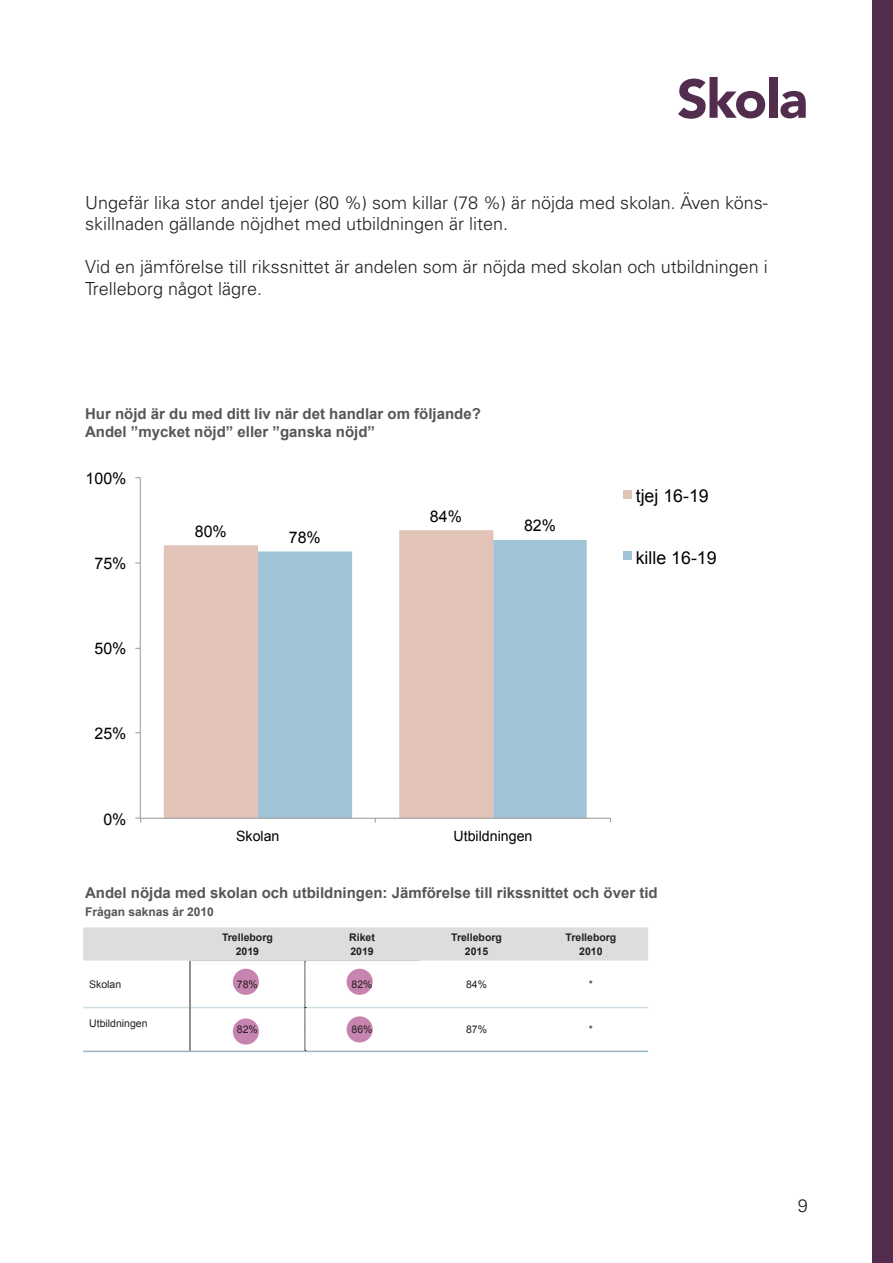
<style>
.page{position:relative;width:893px;height:1263px;background:#fff}
.page>*{position:absolute;margin:0;border:0;box-sizing:border-box;transform-origin:0 0}
.Rubrik_1{font:900 54px "Avenir";letter-spacing:-.025em;color:#532d4e}
.t1{font:300 18px/21.6px "Univers LT Std";color:#231f20}
.t2{font:17.7px "Arial";color:#000}
.t3{font:16.05px "Arial";color:#000}
.Bildtext{font:700 15px "Arial";color:#565655}
.t4{font:14.25px "Arial";color:#000}
.Bildtext-2{font:700 12px "Arial";color:#565655}
.Tabellrubrik_C{font:700 10.5px/13.5px "Arial";color:#231f20;text-align:center}
.Tabelltext_C{font:10.5px "Arial";color:#231f20}
.Tabelltext_V{font:10.5px "Arial";color:#231f20}
</style>
<div class="page">
<div style="left:873px;top:0;width:20px;height:1263px;background:#532d4e"></div>
<svg style="left:164px;top:530px;width:329px;height:288px;background:#e3c9be"></svg>
<svg style="left:258px;top:540px;width:329px;height:278px;fill:#a0c3d5"></svg>
<hr style="left:140px;top:478px;width:1px;height:340px;background:#979797">
<hr style="left:140px;top:818px;width:471px;height:1px;background:#979797">
<svg style="left:135px;top:817px;width:6px;height:5px"></svg>
<div style="left:623px;top:490px;width:9px;height:9px;background:#e1c4b7"></div>
<div style="left:623px;top:551px;width:9px;height:9px;background:#a0c3d5"></div>
<hr style="left:190px;top:1050px;width:115px;height:2px;background:#97b5c4">
<hr style="left:305px;top:1050px;width:114px;height:2px;background:#97b5c4">
<hr style="left:419px;top:1050px;width:115px;height:2px;background:#97b5c4">
<hr style="left:534px;top:1050px;width:114px;height:2px;background:#97b5c4">
<hr style="left:83px;top:1050px;width:107px;height:2px;background:#97b5c4">
<svg style="left:83px;top:927px;width:565px;height:124px"></svg>
<hr style="left:190px;top:960px;width:115px;height:1px;background:#d2d0cd">
<hr style="left:305px;top:960px;width:114px;height:1px;background:#d2d0cd">
<p class="Rubrik_1" style="left:677px;top:53px;width:132px">Skola</p>
<p class="t1" style="left:85px;top:191px;width:684px">Ungefär lika stor andel tjejer (80 %) som killar (78 %) är nöjda med skolan. Även köns&shy;skillnaden gällande nöjdhet med utbildningen är liten.</p>
<p class="t1" style="left:85px;top:256px;width:684px">Vid en jämförelse till rikssnittet är andelen som är nöjda med skolan och utbildningen i<br>Trelleborg något lägre.</p>
<p class="Bildtext" style="left:85px;top:404px;width:397px">Hur nöjd är du med ditt liv när det handlar om följande?</p>
<p class="Bildtext" style="left:85px;top:422px;width:292px">Andel ”mycket nöjd” eller ”ganska nöjd”</p>
<p class="t3" style="left:86px;top:468px;width:42px">100%</p>
<p class="t3" style="left:94px;top:553px;width:34px">75%</p>
<p class="t3" style="left:94px;top:638px;width:34px">50%</p>
<p class="t3" style="left:94px;top:723px;width:34px">25%</p>
<p class="t3" style="left:103px;top:808px;width:25px">0%</p>
<p class="t3" style="left:195px;top:521px;width:34px">80%</p>
<p class="t3" style="left:289px;top:527px;width:34px">78%</p>
<p class="t3" style="left:430px;top:506px;width:34px">84%</p>
<p class="t3" style="left:524px;top:515px;width:34px">82%</p>
<p class="t4" style="left:236px;top:827px;width:45px">Skolan</p>
<p class="t4" style="left:453px;top:827px;width:81px">Utbildningen</p>
<p class="t2" style="left:636px;top:484px;width:75px">tjej 16-19</p>
<p class="t2" style="left:636px;top:546px;width:82px">kille 16-19</p>
<p class="Bildtext" style="left:85px;top:883px;width:574px">Andel nöjda med skolan och utbildningen: Jämförelse till rikssnittet och över tid</p>
<p class="Bildtext-2" style="left:85px;top:904px;width:130px">Frågan saknas år 2010</p>
<p class="Tabellrubrik_C" style="left:222px;top:931px;width:52px">Trelleborg</p>
<p class="Tabellrubrik_C" style="left:236px;top:944px;width:25px">2019</p>
<p class="Tabellrubrik_C" style="left:451px;top:931px;width:52px">Trelleborg<br>2015</p>
<p class="Tabellrubrik_C" style="left:566px;top:931px;width:52px">Trelleborg</p>
<p class="Tabellrubrik_C" style="left:349px;top:931px;width:27px">Riket</p>
<p class="Tabellrubrik_C" style="left:350px;top:944px;width:25px">2019</p>
<p class="Tabellrubrik_C" style="left:579px;top:944px;width:25px">2010</p>
<p class="Tabelltext_V" style="left:89px;top:977px;width:34px">Skolan</p>
<p class="Tabelltext_C" style="left:237px;top:977px;width:23px">78%</p>
<p class="Tabelltext_C" style="left:352px;top:977px;width:23px">82%</p>
<p class="Tabelltext_C" style="left:466px;top:977px;width:23px">84%</p>
<p class="Tabelltext_C" style="left:589px;top:977px;width:6px">*</p>
<p class="Tabelltext_V" style="left:89px;top:1016px;width:60px">Utbildningen</p>
<p class="Tabelltext_C" style="left:237px;top:1023px;width:23px">82%</p>
<p class="Tabelltext_C" style="left:352px;top:1023px;width:23px">86%</p>
<p class="Tabelltext_C" style="left:466px;top:1023px;width:23px">87%</p>
<p class="Tabelltext_C" style="left:589px;top:1023px;width:6px">*</p>
<p class="t1" style="left:798px;top:1195px;width:12px">9</p>
</div>
